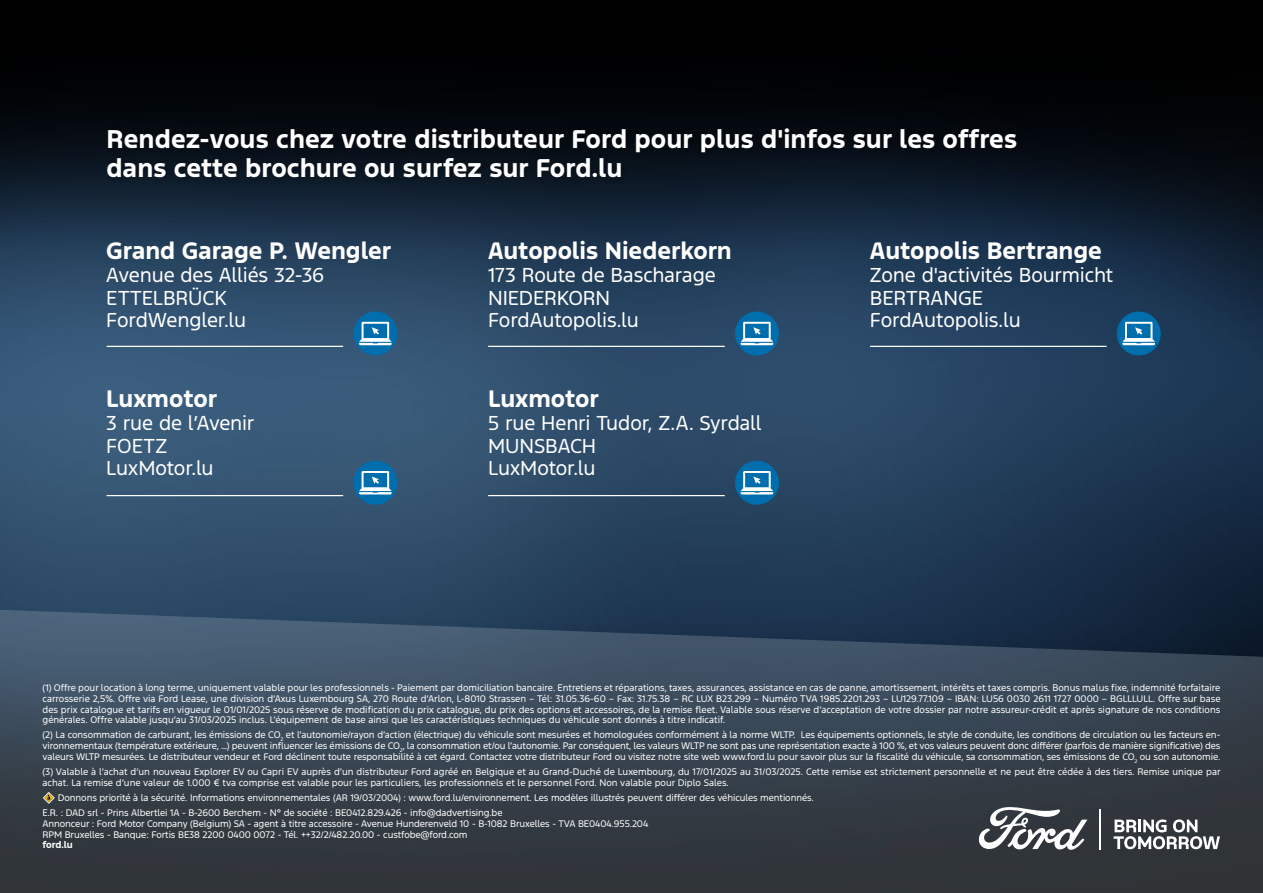
<style>
.page{position:relative;width:1263px;height:893px;background:#fff}
.page>*{position:absolute;margin:0;border:0;box-sizing:border-box;transform-origin:0 0}
.t1{font:700 24.15px/29px "Ford F1";letter-spacing:.005em;color:#fff}
.t2{font:700 22.35px "Ford F1";letter-spacing:-.005em;color:#fff}
.t3{font:18.9px/22.8px "Ford F1";letter-spacing:-.005em;color:#fff}
.t4{font:9px/10.8px "Ford F1";letter-spacing:-.01em;color:#fff}
.t5{font:700 9px "Ford F1";letter-spacing:-.02em;color:#fff}
</style>
<div class="page">
<img style="left:0;top:0;width:1263px;height:609px">
<svg style="left:0;top:609px;width:1263px;height:284px;background:#35424f"></svg>
<svg style="left:43px;top:791px;width:12px;height:13px"></svg>
<div style="left:104px;top:125px;width:920px;height:61px;background:#000;opacity:.25"></div>
<hr style="left:107px;top:346px;width:236px;height:1px;background:#fff">
<hr style="left:488px;top:346px;width:237px;height:1px;background:#fff">
<hr style="left:870px;top:346px;width:236px;height:1px;background:#fff">
<hr style="left:107px;top:495px;width:236px;height:1px;background:#fff">
<hr style="left:488px;top:495px;width:237px;height:1px;background:#fff">
<div style="left:353px;top:312px;width:44px;height:43px;background:#006ead;border-radius:50%"></div>
<svg style="left:359px;top:322px;width:33px;height:23px"></svg>
<div style="left:735px;top:312px;width:44px;height:43px;background:#006ead;border-radius:50%"></div>
<svg style="left:741px;top:322px;width:32px;height:23px"></svg>
<div style="left:1117px;top:312px;width:44px;height:43px;background:#006ead;border-radius:50%"></div>
<svg style="left:1122px;top:322px;width:33px;height:23px"></svg>
<div style="left:353px;top:461px;width:44px;height:44px;background:#006ead;border-radius:50%"></div>
<svg style="left:359px;top:471px;width:33px;height:23px"></svg>
<div style="left:735px;top:461px;width:44px;height:44px;background:#006ead;border-radius:50%"></div>
<svg style="left:741px;top:471px;width:32px;height:23px"></svg>
<hr style="left:1099px;top:809px;width:2px;height:40px;background:#fff">
<svg style="left:979px;top:806px;width:108px;height:45px"></svg>
<svg style="left:1113px;top:819px;width:107px;height:30px"></svg>
<h1 class="t1" style="left:107px;top:126px;width:912px">Rendez-vous chez votre distributeur Ford pour plus d'infos sur les offres dans cette brochure ou surfez sur Ford.lu</h1>
<h2 class="t2" style="left:106px;top:234px;width:287px">Grand Garage P. Wengler</h2>
<h3 class="t3" style="left:106px;top:265px;width:219px">Avenue des Alliés 32-36<br>ETTELBRÜCK<br>FordWengler.lu</h3>
<h2 class="t2" style="left:106px;top:382px;width:112px">Luxmotor</h2>
<h3 class="t3" style="left:106px;top:413px;width:150px">3 rue de l’Avenir<br>FOETZ<br>LuxMotor.lu</h3>
<h2 class="t2" style="left:488px;top:234px;width:245px">Autopolis Niederkorn</h2>
<h3 class="t3" style="left:488px;top:265px;width:229px">173 Route de Bascharage<br>NIEDERKORN<br>FordAutopolis.lu</h3>
<h2 class="t2" style="left:488px;top:382px;width:112px">Luxmotor</h2>
<h3 class="t3" style="left:488px;top:413px;width:275px">5 rue Henri Tudor, Z.A. Syrdall<br>MUNSBACH<br>LuxMotor.lu</h3>
<h2 class="t2" style="left:870px;top:234px;width:233px">Autopolis Bertrange</h2>
<h3 class="t3" style="left:870px;top:265px;width:245px">Zone d'activités Bourmicht<br>BERTRANGE<br>FordAutopolis.lu</h3>
<p class="t4" style="left:43px;top:683px;width:1179px;text-align:justify">(1) Offre pour location à long terme, uniquement valable pour les professionnels - Paiement par domiciliation bancaire. Entretiens et réparations, taxes, assurances, assistance en cas de panne, amortissement, intérêts et taxes compris. Bonus malus fixe, indemnité forfaitaire carrosserie 2,5%. Offre via Ford Lease, une division d’Axus Luxembourg SA, 270 Route d’Arlon, L-8010 Strassen – Tél: 31.05.36-60 – Fax: 31.75.38 – RC LUX B23.299 – Numéro TVA 1985.2201.293 – LU129.77.109 – IBAN: LU56 0030 2611 1727 0000 – BGLLLULL. Offre sur base des prix catalogue et tarifs en vigueur le 01/01/2025 sous réserve de modification du prix catalogue, du prix des options et accessoires, de la remise fleet. Valable sous réserve d’acceptation de votre dossier par notre assureur-crédit et après signature de nos conditions générales. Offre valable jusqu’au 31/03/2025 inclus. L’équipement de base ainsi que les caractéristiques techniques du véhicule sont donnés à titre indicatif.</p>
<p class="t4" style="left:43px;top:730px;width:1179px;text-align:justify">(2) La consommation de carburant, les émissions de CO<sub>2</sub> et l’autonomie/rayon d’action (électrique) du véhicule sont mesurées et homologuées conformément à la norme WLTP. Les équipements optionnels, le style de conduite, les conditions de circulation ou les facteurs en&shy;vironnementaux (température extérieure, …) peuvent influencer les émissions de CO<sub>2</sub>, la consommation et/ou l’autonomie. Par conséquent, les valeurs WLTP ne sont pas une représentation exacte à 100 %, et vos valeurs peuvent donc différer (parfois de manière significative) des valeurs WLTP mesurées. Le distributeur vendeur et Ford déclinent toute responsabilité à cet égard. Contactez votre distributeur Ford ou visitez notre site web www.ford.lu pour savoir plus sur la fiscalité du véhicule, sa consommation, ses émissions de CO<sub>2</sub> ou son autonomie.</p>
<p class="t4" style="left:43px;top:767px;width:1179px">(3) Valable à l’achat d’un nouveau Explorer EV ou Capri EV auprès d’un distributeur Ford agréé en Belgique et au Grand-Duché de Luxembourg, du 17/01/2025 au 31/03/2025. Cette remise est strictement personnelle et ne peut être cédée à des tiers. Remise unique par achat. La remise d’une valeur de 1.000 € tva comprise est valable pour les particuliers, les professionnels et le personnel Ford. Non valable pour Diplo Sales.</p>
<p class="t4" style="left:43px;top:791px;width:773px;line-height:15px;text-indent:15px">Donnons priorité à la sécurité. Informations environnementales (AR 19/03/2004) : www.ford.lu/environnement. Les modèles illustrés peuvent différer des véhicules mentionnés.<br>E.R. : DAD srl - Prins Albertlei 1A - B-2600 Berchem - N° de société : BE0412.829.426 - info@dadvertising.be</p>
<p class="t4" style="left:43px;top:819px;width:607px">Annonceur : Ford Motor Company (Belgium) SA - agent à titre accessoire - Avenue Hunderenveld 10 - B-1082 Bruxelles - TVA BE0404.955.204<br>RPM Bruxelles - Banque: Fortis BE38 2200 0400 0072 - Tél. ++32/2/482.20.00 - custfobe@ford.com</p>
<p class="t5" style="left:43px;top:838px;width:32px">ford.lu</p>
</div>
